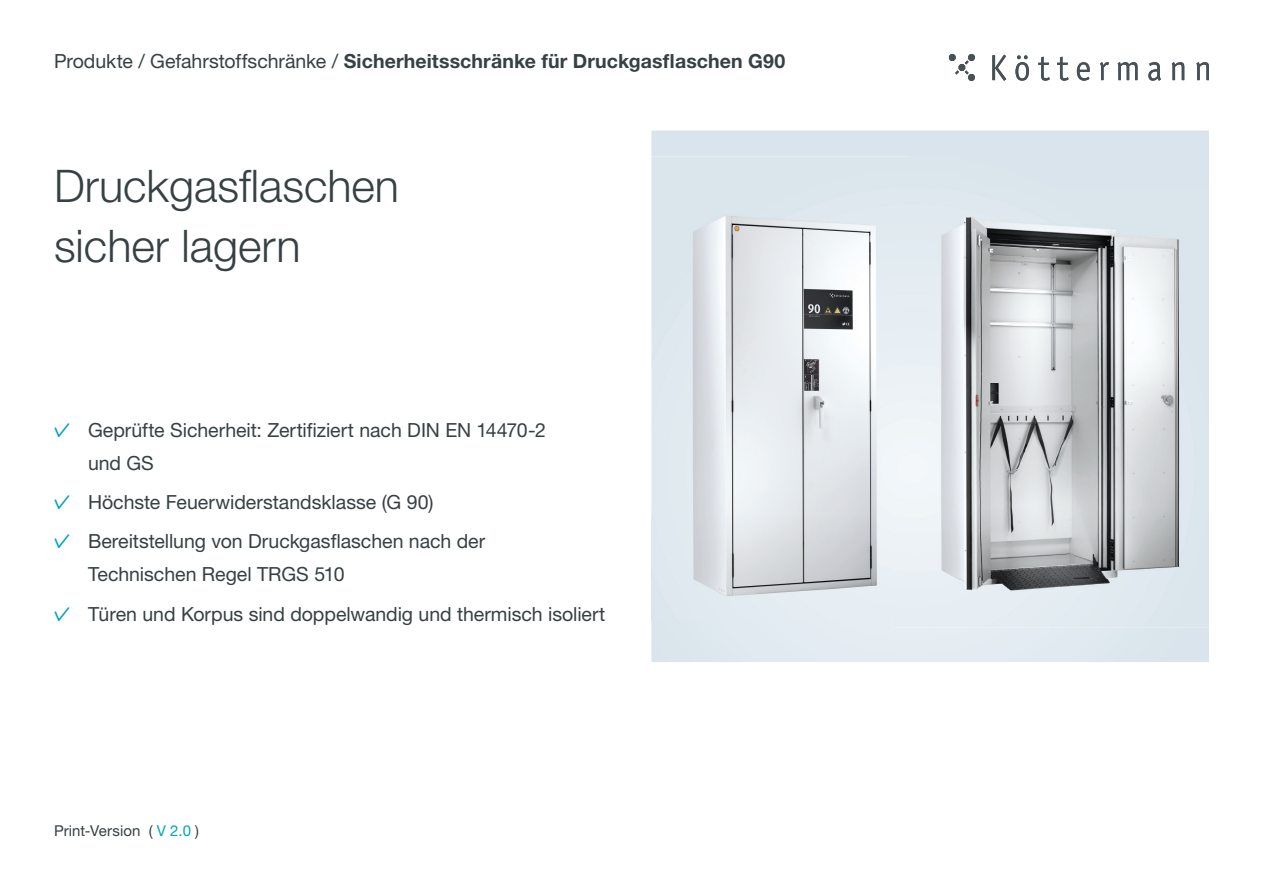
<style>
.page{position:relative;width:1263px;height:893px;background:#fff}
.page>*{position:absolute;margin:0;border:0;box-sizing:border-box;transform-origin:0 0}
.t1{font:300 45px/60px "Helvetica Neue LT Std";color:#374043}
.t2{font:19.5px/33px "Helvetica Neue LT Std";letter-spacing:-.005em;color:#374043}
.t3{font:700 19.5px "Helvetica Neue LT Std";letter-spacing:.01em;color:#374043}
.t4{font:15px "Helvetica Neue LT Std";letter-spacing:.005em;color:#374043}
.s1{font-weight:400}
.s2{font-family:"Artifakt Element";color:#00a3bc}
.s3{color:#00a3bc}
</style>
<div class="page">
<svg style="left:992px;top:55px;width:14px;height:26px"></svg>
<svg style="left:1015px;top:55px;width:14px;height:26px"></svg>
<svg style="left:1038px;top:57px;width:12px;height:24px"></svg>
<svg style="left:1057px;top:57px;width:11px;height:24px"></svg>
<svg style="left:1077px;top:62px;width:13px;height:19px"></svg>
<svg style="left:1100px;top:62px;width:9px;height:18px"></svg>
<svg style="left:1118px;top:62px;width:19px;height:18px"></svg>
<svg style="left:1148px;top:62px;width:13px;height:19px"></svg>
<svg style="left:1172px;top:62px;width:12px;height:18px"></svg>
<svg style="left:1196px;top:62px;width:13px;height:18px"></svg>
<svg style="left:949px;top:54px;width:26px;height:27px"></svg>
<svg style="left:651px;top:131px;width:558px;height:531px"></svg>
<img style="left:651px;top:156px;width:257px;height:361px">
<div style="left:908px;top:156px;width:52px;height:33px;background:#dbe6ed"></div>
<img style="left:651px;top:517px;width:241px;height:103px">
<img style="left:960px;top:189px;width:249px;height:390px">
<img style="left:892px;top:579px;width:317px;height:48px">
<img style="left:892px;top:189px;width:68px;height:431px">
<p class="t3" style="left:54px;top:49px;width:733px"><span class="s1">Produkte / Gefahrstoffschränke /</span> Sicherheitsschränke für Druckgasflaschen G90</p>
<h1 class="t1" style="left:54px;top:155px;width:347px">Druckgasflaschen sicher lagern</h1>
<p class="t2" style="left:88px;top:413px;width:459px;text-indent:-34px"><span class="s2">✓</span> Geprüfte Sicherheit: Zertifiziert nach DIN EN 14470-2 und GS</p>
<p class="t2" style="left:54px;top:485px;width:381px"><span class="s2">✓</span> Höchste Feuerwiderstandsklasse (G 90)</p>
<p class="t2" style="left:88px;top:525px;width:399px;text-indent:-34px"><span class="s2">✓</span> Bereitstellung von Druckgasflaschen nach der<br>Technischen Regel TRGS 510</p>
<p class="t2" style="left:54px;top:597px;width:553px"><span class="s2">✓</span> Türen und Korpus sind doppelwandig und thermisch isoliert</p>
<p class="t4" style="left:54px;top:822px;width:147px">Print-Version ( <span class="s3">V 2.0</span> )</p>
</div>
